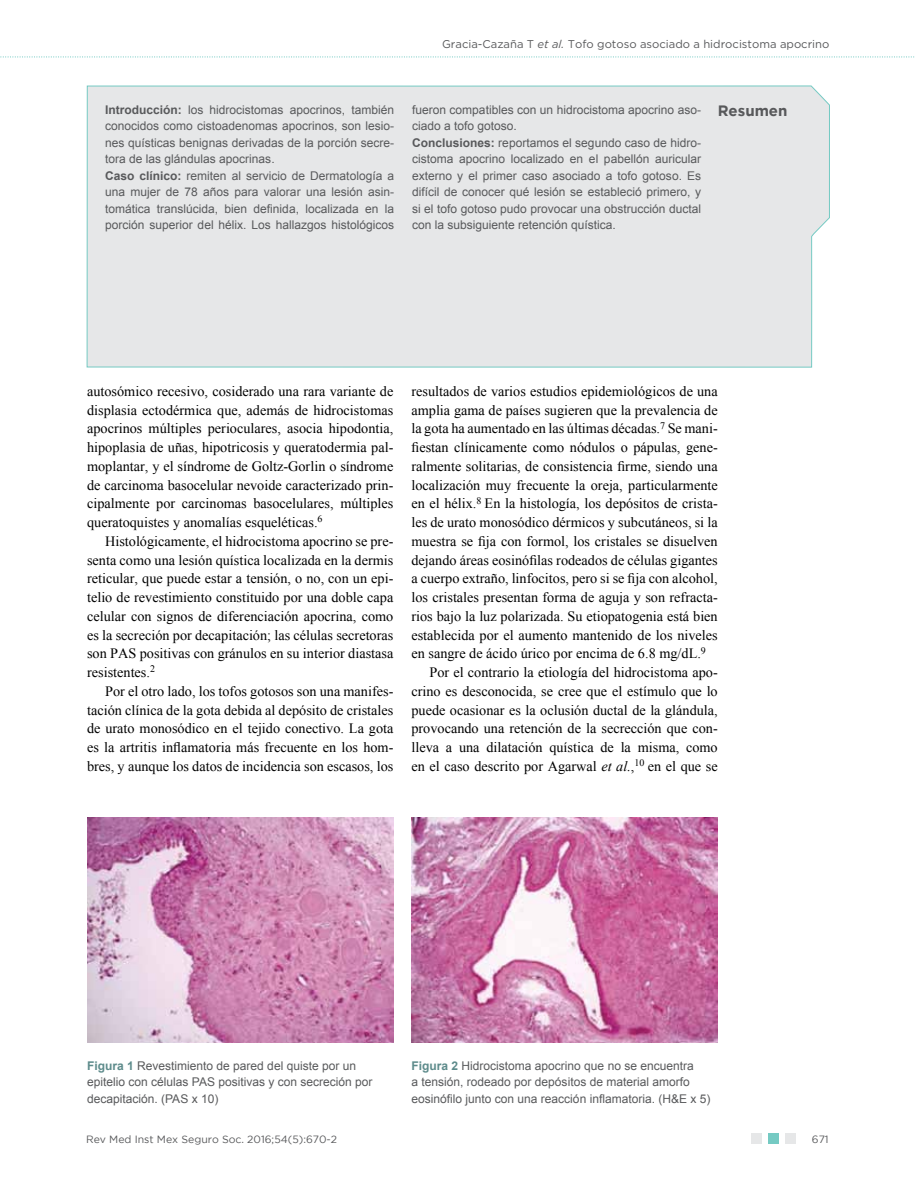
<style>
.page{position:relative;width:915px;height:1191px;background:#fff}
.page>*{position:absolute;margin:0;border:0;box-sizing:border-box;transform-origin:0 0}
.t1{font:700 15px "Gotham";color:#58595b}
.t2{font:14.25px/18.8px "Times New Roman";color:#000;text-align:justify}
.t3{font:12px/16.5px "Arial";color:#58595b}
.t4{font:11.25px "Gotham";color:#58595b}
.t5{font:10.5px "Gotham";color:#58595b}
.s1{font-style:italic}
.s2{font-weight:700}
.s3{font-weight:700;color:#5d8b8b}
</style>
<div class="page">
<svg style="left:86px;top:57px;width:743px;height:311px;background:#e7e9ea"></svg>
<svg style="left:0;top:56px;width:915px;height:1px"></svg>
<div style="left:784px;top:1133px;width:11px;height:11px;background:#e6e7e8"></div>
<div style="left:768px;top:1133px;width:10px;height:11px;background:#75cac3"></div>
<div style="left:751px;top:1133px;width:10px;height:11px;background:#e6e7e8"></div>
<img style="left:87px;top:817px;width:306px;height:225px">
<img style="left:411px;top:817px;width:306px;height:225px">
<p class="t4" style="left:442px;top:37px;width:389px">Gracia-Cazaña T <span class="s1">et al.</span> Tofo gotoso asociado a hidrocistoma apocrino</p>
<p class="t3" style="left:105px;top:101px;width:290px"><span class="s2">Introducción:</span> los hidrocistomas apocrinos, también conocidos como cistoadenomas apocrinos, son lesio&shy;nes quísticas benignas derivadas de la porción secre&shy;tora de las glándulas apocrinas.<br><span class="s2">Caso clínico:</span> remiten al servicio de Dermatología a una mujer de 78 años para valorar una lesión asin&shy;tomática translúcida, bien definida, localizada en la porción superior del hélix. Los hallazgos histológicos</p>
<p class="t3" style="left:412px;top:101px;width:290px">fueron compatibles con un hidrocistoma apocrino aso&shy;ciado a tofo gotoso.<br><span class="s2">Conclusiones:</span> reportamos el segundo caso de hidro&shy;cistoma apocrino localizado en el pabellón auricular externo y el primer caso asociado a tofo gotoso. Es difícil de conocer qué lesión se estableció primero, y si el tofo gotoso pudo provocar una obstrucción ductal con la subsiguiente retención quística.</p>
<p class="t1" style="left:717px;top:102px;width:71px">Resumen</p>
<p class="t2" style="left:87px;top:381px;width:308px">autosómico recesivo, cosiderado una rara variante de displasia ectodérmica que, además de hidrocistomas apocrinos múltiples perioculares, asocia hipodontia, hipoplasia de uñas, hipotricosis y queratodermia pal&shy;moplantar, y el síndrome de Goltz-Gorlin o síndrome de carcinoma basocelular nevoide caracterizado prin&shy;cipalmente por carcinomas basocelulares, múltiples queratoquistes y anomalías esqueléticas.<sup>6</sup></p>
<p class="t2" style="left:87px;top:531px;width:308px;text-indent:18px">Histológicamente, el hidrocistoma apocrino se pre&shy;senta como una lesión quística localizada en la dermis reticular, que puede estar a tensión, o no, con un epi&shy;telio de revestimiento constituido por una doble capa celular con signos de diferenciación apocrina, como es la secreción por decapitación; las células secretoras son PAS positivas con gránulos en su interior diastasa resistentes.<sup>2</sup></p>
<p class="t2" style="left:87px;top:681px;width:308px;text-indent:18px">Por el otro lado, los tofos gotosos son una manifes&shy;tación clínica de la gota debida al depósito de cristales de urato monosódico en el tejido conectivo. La gota es la artritis inflamatoria más frecuente en los hom&shy;bres, y aunque los datos de incidencia son escasos, los</p>
<p class="t2" style="left:411px;top:381px;width:308px">resultados de varios estudios epidemiológicos de una</p>
<p class="t2" style="left:411px;top:400px;width:308px">amplia gama de países sugieren que la prevalencia de</p>
<p class="t2" style="left:411px;top:419px;width:308px">la gota ha aumentado en las últimas décadas.<sup>7</sup> Se mani-</p>
<p class="t2" style="left:411px;top:438px;width:308px">fiestan clínicamente como nódulos o pápulas, gene-</p>
<p class="t2" style="left:411px;top:456px;width:308px">ralmente solitarias, de consistencia firme, siendo una</p>
<p class="t2" style="left:411px;top:475px;width:308px">localización muy frecuente la oreja, particularmente</p>
<p class="t2" style="left:411px;top:494px;width:308px">en el hélix.<sup>8</sup> En la histología, los depó sitos de crista-</p>
<p class="t2" style="left:411px;top:513px;width:308px">les de urato monosódico dérmicos y subcutáneos, si la</p>
<p class="t2" style="left:411px;top:531px;width:308px">muestra se fija con formol, los cristales se disuelven</p>
<p class="t2" style="left:411px;top:550px;width:308px">dejando áreas eosinófilas rodeados de células gigantes</p>
<p class="t2" style="left:411px;top:569px;width:308px">a cuerpo extraño, linfocitos, pero si se fija con alcohol,</p>
<p class="t2" style="left:411px;top:588px;width:308px">los cristales presentan forma de aguja y son refracta-</p>
<p class="t2" style="left:411px;top:606px;width:308px">rios bajo la luz polarizada. Su etiopatogenia está bien</p>
<p class="t2" style="left:411px;top:625px;width:308px">establecida por el aumento mantenido de los niveles</p>
<p class="t2" style="left:411px;top:644px;width:296px">en sangre de ácido úrico por encima de 6.8 mg/dL.<sup>9</sup></p>
<p class="t2" style="left:429px;top:663px;width:290px">Por el contrario la etiología del hidrocistoma apo-</p>
<p class="t2" style="left:411px;top:681px;width:308px">crino es desconocida, se cree que el estímulo que lo</p>
<p class="t2" style="left:411px;top:700px;width:308px">puede ocasionar es la oclusión ductal de la glándula,</p>
<p class="t2" style="left:411px;top:719px;width:308px">provocando una retención de la secrección que con-</p>
<p class="t2" style="left:411px;top:738px;width:308px">lleva a una dilatación quística de la misma, como</p>
<p class="t2" style="left:411px;top:756px;width:308px">en el caso descrito por Agarwal <span class="s1">et al.</span>,<sup>10</sup> en el que se</p>
<p class="t3" style="left:87px;top:1057px;width:287px"><span class="s3">Figura 1</span> Revestimiento de pared del quiste por un epitelio con células PAS positivas y con secreción por decapitación. (PAS x 10)</p>
<p class="t3" style="left:411px;top:1057px;width:300px"><span class="s3">Figura 2</span> Hidrocistoma apocrino que no se encuentra<br>a tensión, rodeado por depósitos de material amorfo eosinófilo junto con una reacción inflamatoria. (H&amp;E x 5)</p>
<p class="t5" style="left:86px;top:1133px;width:252px">Rev Med Inst Mex Seguro Soc. 2016;54(5):670-2</p>
<p class="t5" style="left:811px;top:1133px;width:18px">671</p>
</div>
